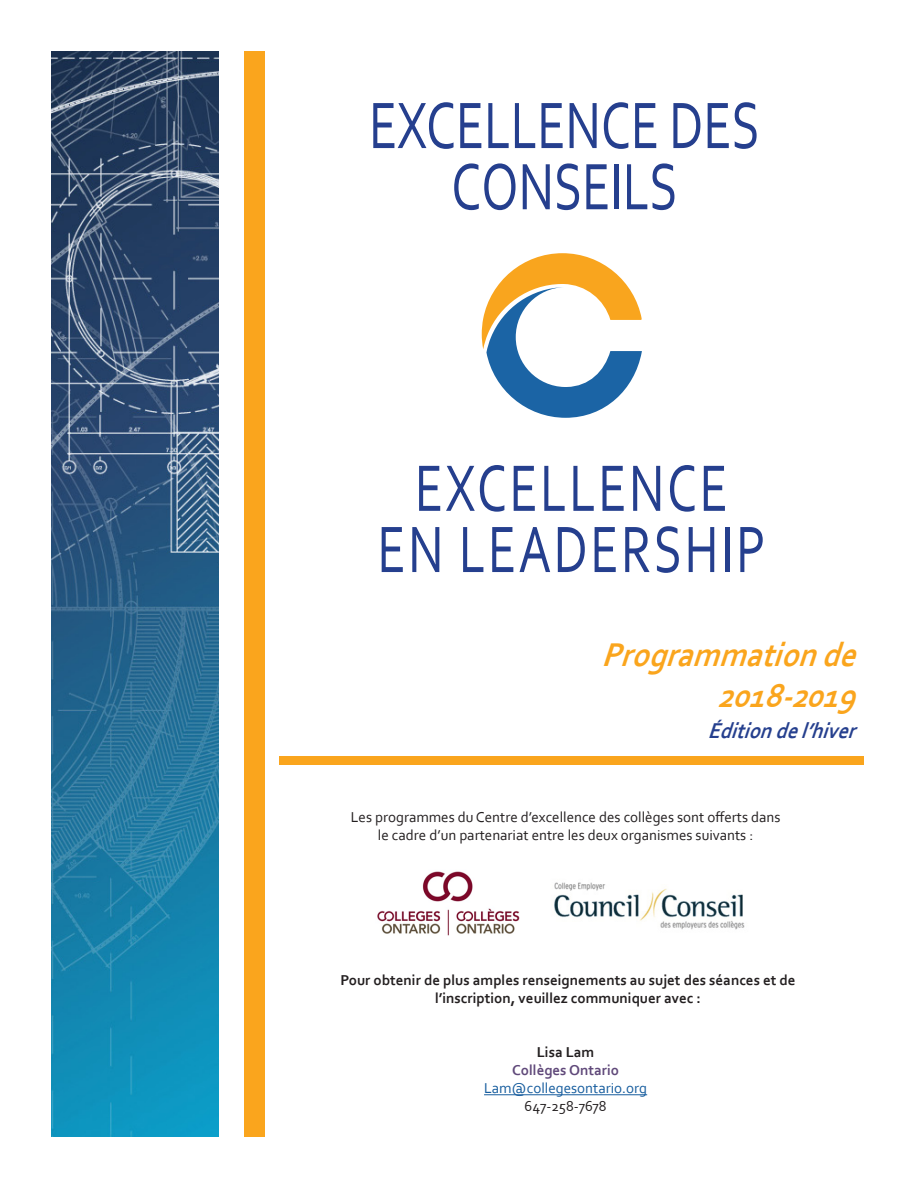
<style>
.page{position:relative;width:918px;height:1188px;background:#fff}
.page>*{position:absolute;margin:0;border:0;box-sizing:border-box;transform-origin:0 0}
.t1{font:68.85px/61.2px "Corbel";letter-spacing:.05em;color:#253f8e;text-align:center;scale:.74 1}
.t2{font:68.85px/61.2px "Corbel";color:#253f8e;text-align:center;scale:.74 1}
.t3{font:italic 700 34.5px/41.4px "Corbel";color:#faa51d;text-align:right;scale:.9 1}
.t4{font:italic 700 22.5px "Corbel";color:#253f8e;scale:.9 1}
.t5{font:15px/18px "Corbel";color:#231f20;text-align:center}
.t6{font:700 15px/18px "Corbel";color:#231f20;text-align:center}
.t7{font:15px "Corbel";color:#175d9e}
.t8{font:700 15px "Corbel";color:#60497a}
</style>
<div class="page">
<div style="left:245px;top:51px;width:20px;height:1086px;background:#faa51d"></div>
<img style="left:51px;top:51px;width:167px;height:1086px">
<svg style="left:482px;top:253px;width:160px;height:165px"></svg>
<div style="left:279px;top:756px;width:585px;height:9px;background:#faa51d"></div>
<img style="left:377px;top:871px;width:143px;height:65px">
<img style="left:554px;top:882px;width:191px;height:48px">
<hr style="left:484px;top:1094px;width:163px;height:1px;background:#175d9e">
<h1 class="t2" style="left:369px;top:93px;width:529px">EXCELLENCE DES<br>CONSEILS</h1>
<h1 class="t1" style="left:377px;top:456px;width:525px">EXCELLENCE<br>EN LEADERSHIP</h1>
<h2 class="t3" style="left:602px;top:633px;width:298px">Programmationde<br>2018-2019</h2>
<h3 class="t4" style="left:708px;top:716px;width:174px">Éditiondel’hiver</h3>
<p class="t5" style="left:351px;top:807px;width:431px">Les programmes du Centre d’excellence des collèges sont offerts dans le cadre d’un partenariat entre les deux organismes suivants :</p>
<p class="t6" style="left:340px;top:970px;width:457px">Pour obtenir de plus amples renseignements au sujet des séances et de l’inscription, veuillez communiquer avec :</p>
<p class="t6" style="left:537px;top:1043px;width:59px">Lisa Lam</p>
<p class="t8" style="left:512px;top:1061px;width:109px">Collèges Ontario</p>
<p class="t7" style="left:484px;top:1079px;width:165px">Lam@collegesontario.org</p>
<p class="t5" style="left:525px;top:1097px;width:84px">647-258-7678</p>
</div>
